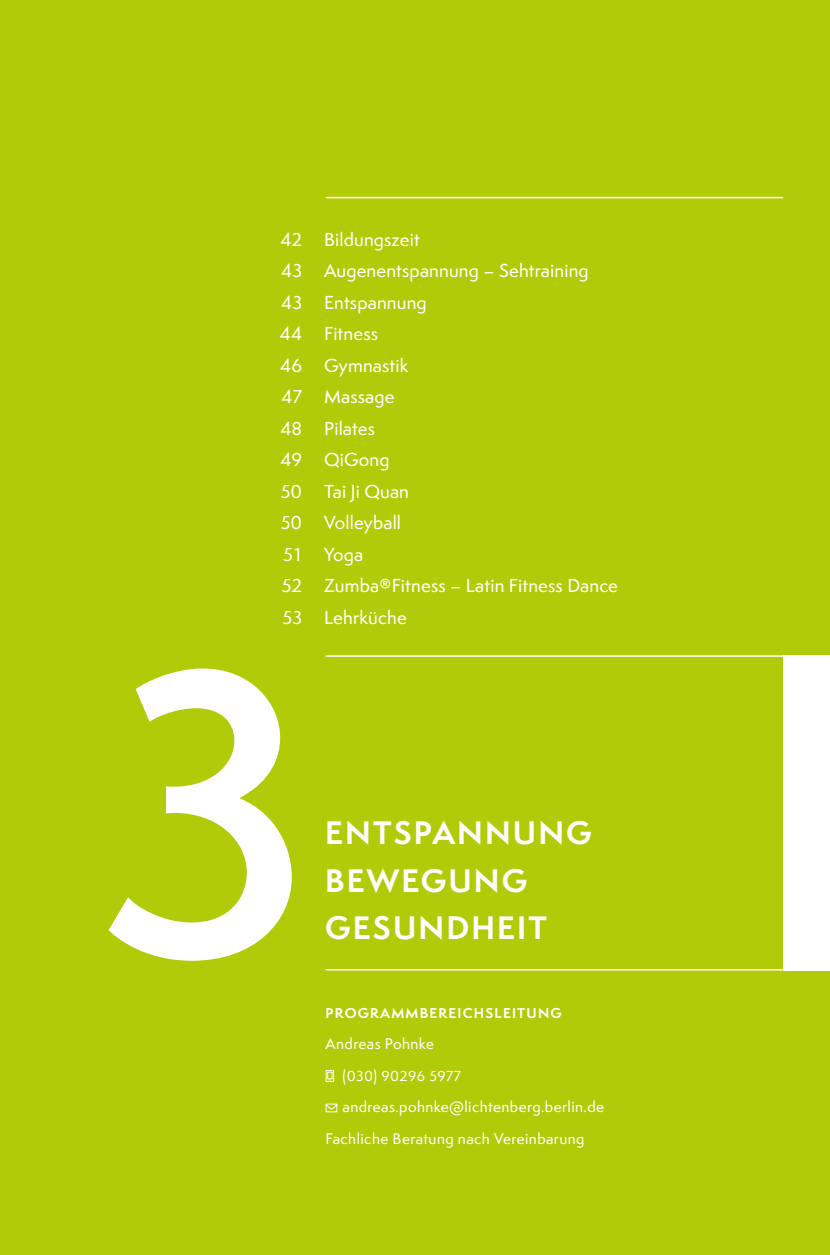
<style>
.page{position:relative;width:830px;height:1255px;background:#fff}
.page>*{position:absolute;margin:0;border:0;box-sizing:border-box;transform-origin:0 0}
.t1{font:600 375px "Semplicita Pro";color:#fff}
.t2{font:700 30px/47.2px "Semplicita Pro";letter-spacing:.07em;color:#fff}
.t3{font:500 17.4px "Semplicita Pro";letter-spacing:.01em;color:#fff}
.t4{font:500 14.1px "Semplicita Pro";letter-spacing:.03em;color:#fff}
.t5{font:500 13.5px "Semplicita Pro";letter-spacing:.03em;color:#fff}
.t6{font:700 13.2px "Semplicita Pro";letter-spacing:.09em;color:#fff}
.s1{font-size:14.1px}
</style>
<div class="page">
<div style="left:0;top:0;width:829px;height:1254px;background:#b1cb08"></div>
<hr style="left:325px;top:968px;width:466px;height:2px;background:#fff">
<hr style="left:325px;top:655px;width:466px;height:1px;background:#fff">
<div style="left:782px;top:655px;width:47px;height:315px;background:#fff"></div>
<hr style="left:325px;top:197px;width:457px;height:1px;background:#fff">
<div style="left:327px;top:1071px;width:5px;height:8px;border:1px solid #fff"></div>
<div style="left:325px;top:1070px;width:9px;height:11px;border:1px solid #fff"></div>
<svg style="left:327px;top:1105px;width:8px;height:4px"></svg>
<p class="t3" style="left:280px;top:227px;width:23px">42</p>
<p class="t3" style="left:324px;top:227px;width:97px">Bildungszeit</p>
<p class="t3" style="left:281px;top:258px;width:22px">43</p>
<p class="t3" style="left:324px;top:258px;width:266px">Augenentspannung – Sehtraining</p>
<p class="t3" style="left:281px;top:290px;width:22px">43</p>
<p class="t3" style="left:324px;top:290px;width:104px">Entspannung</p>
<p class="t3" style="left:280px;top:321px;width:24px">44</p>
<p class="t3" style="left:324px;top:321px;width:55px">Fitness</p>
<p class="t3" style="left:280px;top:353px;width:23px">46</p>
<p class="t3" style="left:324px;top:353px;width:86px">Gymnastik</p>
<p class="t3" style="left:281px;top:384px;width:22px">47</p>
<p class="t3" style="left:324px;top:384px;width:72px">Massage</p>
<p class="t3" style="left:280px;top:416px;width:23px">48</p>
<p class="t3" style="left:324px;top:416px;width:52px">Pilates</p>
<p class="t3" style="left:280px;top:447px;width:23px">49</p>
<p class="t3" style="left:324px;top:447px;width:67px">QiGong</p>
<p class="t3" style="left:280px;top:479px;width:23px">50</p>
<p class="t3" style="left:324px;top:479px;width:86px">Tai Ji Quan</p>
<p class="t3" style="left:280px;top:510px;width:23px">50</p>
<p class="t3" style="left:324px;top:510px;width:78px">Volleyball</p>
<p class="t3" style="left:283px;top:542px;width:19px">51</p>
<p class="t3" style="left:324px;top:542px;width:40px">Yoga</p>
<p class="t3" style="left:281px;top:573px;width:22px">52</p>
<p class="t3" style="left:324px;top:573px;width:295px">Zumba®Fitness – Latin Fitness Dance</p>
<p class="t3" style="left:282px;top:605px;width:21px">53</p>
<p class="t3" style="left:324px;top:605px;width:84px">Lehrküche</p>
<h1 class="t1" style="left:100px;top:539px;width:214px">3</h1>
<h2 class="t2" style="left:325px;top:809px;width:268px">ENTSPANNUNG<br>BEWEGUNG</h2>
<h2 class="t2" style="left:325px;top:903px;width:222px">GESUNDHEIT</h2>
<p class="t6" style="left:325px;top:1002px;width:237px">PROGRAMMBEREICHSLEITUNG</p>
<p class="t4" style="left:325px;top:1033px;width:110px">Andreas Pohnke</p>
<p class="t5" style="left:342px;top:1066px;width:120px"><span class="s1">(</span>030<span class="s1">)</span> 90296 5977</p>
<p class="t4" style="left:342px;top:1096px;width:263px">andreas.pohnke@lichtenberg.berlin.de</p>
<p class="t4" style="left:325px;top:1128px;width:260px">Fachliche Beratung nach Vereinbarung</p>
</div>
